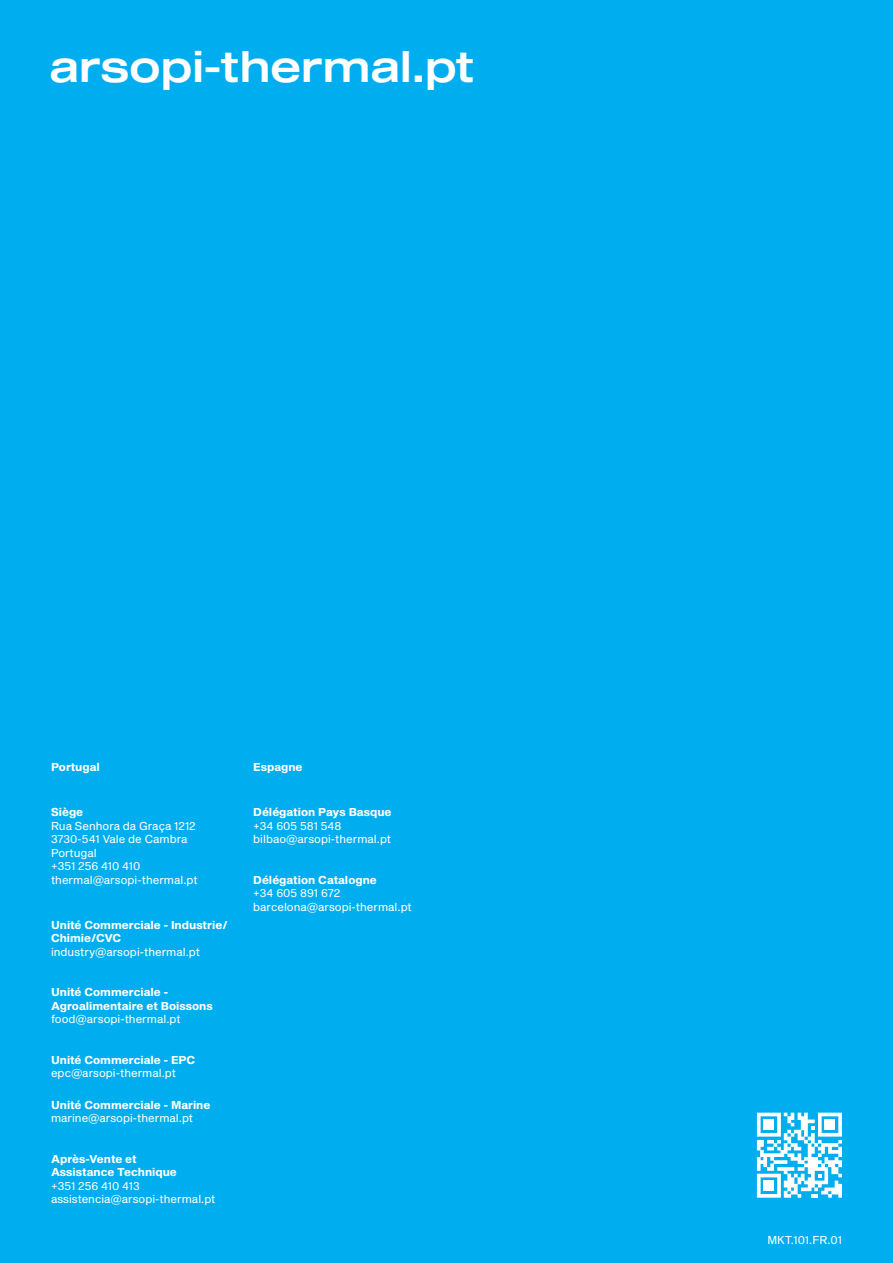
<style>
.page{position:relative;width:893px;height:1263px;background:#00aeef}
.page>*{position:absolute;margin:0;border:0;box-sizing:border-box;transform-origin:0 0}
.t1{font:42.75px "Shapiro 55 Middle Wide";color:#fff}
.texto_azul{font:11.25px/13.5px "Shapiro 45 Welter Text";color:#fff}
.texto_azul-2{font:11.25px/13.5px "Shapiro 75 Heavy Text";color:#fff}
.s1{font-family:"Shapiro 45 Welter Text"}
.s2{font-family:"Shapiro 75 Heavy Text"}
</style>
<div class="page">
<svg style="left:757px;top:1113px;width:85px;height:85px"></svg>
<div style="left:824px;top:1119px;width:11px;height:11px;background:#fff"></div>
<div style="left:763px;top:1180px;width:11px;height:11px;background:#fff"></div>
<div style="left:763px;top:1119px;width:11px;height:11px;background:#fff"></div>
<h1 class="t1" style="left:50px;top:36px;width:426px">arsopi-thermal.pt</h1>
<p class="texto_azul-2" style="left:51px;top:761px;width:50px">Portugal</p>
<p class="texto_azul-2" style="left:51px;top:806px;width:34px">Siège</p>
<p class="texto_azul" style="left:51px;top:819px;width:146px">Rua Senhora da Graça 1212</p>
<p class="texto_azul" style="left:51px;top:833px;width:138px">3730-541 Vale de Cambra</p>
<p class="texto_azul" style="left:51px;top:846px;width:47px">Portugal</p>
<p class="texto_azul" style="left:51px;top:860px;width:91px">+351 256 410 410</p>
<p class="texto_azul" style="left:51px;top:873px;width:148px">thermal@arsopi-thermal.pt</p>
<p class="texto_azul-2" style="left:51px;top:918px;width:178px">Unité Commerciale - Industrie/<br>Chimie/CVC <span class="s1">industry@arsopi-thermal.pt</span></p>
<p class="texto_azul-2" style="left:51px;top:986px;width:163px">Unité Commerciale -<br>Agroalimentaire et Boissons <span class="s1">food@arsopi-thermal.pt</span></p>
<p class="texto_azul" style="left:51px;top:1053px;width:146px"><span class="s2">Unité Commerciale - EPC </span>epc@arsopi-thermal.pt</p>
<p class="texto_azul" style="left:51px;top:1098px;width:161px"><span class="s2">Unité Commerciale - Marine </span>marine@arsopi-thermal.pt</p>
<p class="texto_azul-2" style="left:51px;top:1152px;width:127px">Après-Vente et<br>Assistance Technique</p>
<p class="texto_azul" style="left:51px;top:1179px;width:90px">+351 256 410 413</p>
<p class="texto_azul" style="left:51px;top:1193px;width:166px">assistencia@arsopi-thermal.pt</p>
<p class="texto_azul-2" style="left:253px;top:761px;width:51px">Espagne</p>
<p class="texto_azul-2" style="left:253px;top:806px;width:140px">Délégation Pays Basque</p>
<p class="texto_azul" style="left:253px;top:819px;width:90px">+34 605 581 548</p>
<p class="texto_azul" style="left:253px;top:833px;width:139px">bilbao@arsopi-thermal.pt</p>
<p class="texto_azul-2" style="left:253px;top:873px;width:125px">Délégation Catalogne</p>
<p class="texto_azul" style="left:253px;top:887px;width:89px">+34 605 891 672</p>
<p class="texto_azul" style="left:253px;top:900px;width:160px">barcelona@arsopi-thermal.pt</p>
<p class="texto_azul" style="left:767px;top:1233px;width:76px">MKT.101.FR.01</p>
</div>
